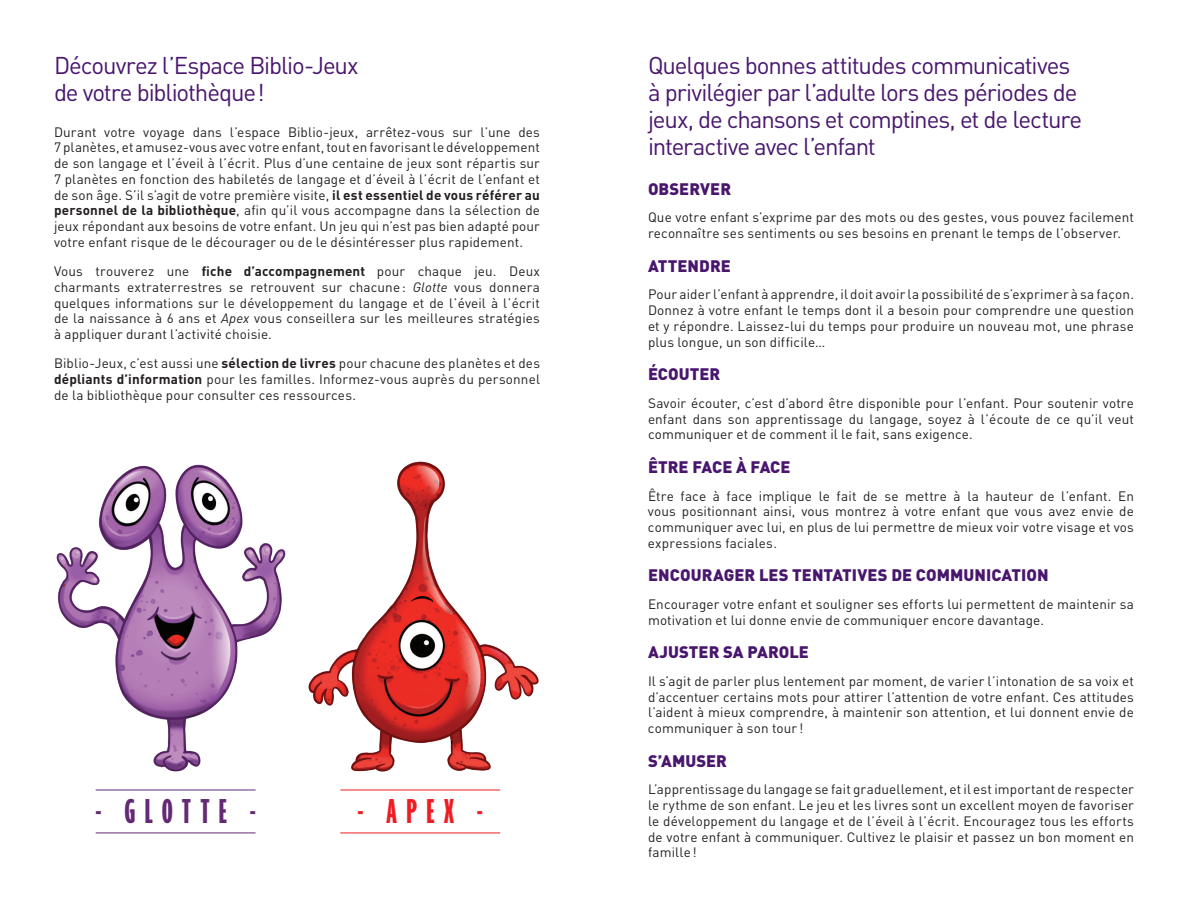
<style>
.page{position:relative;width:1188px;height:918px;background:#fff}
.page>*{position:absolute;margin:0;border:0;box-sizing:border-box;transform-origin:0 0}
.t1{font:700 ultra-condensed 37.65px "Agenda";letter-spacing:.25em;color:#642974}
.t2{font:700 ultra-condensed 37.65px "Agenda";color:#ee1d23}
.t3{font:24px/27px "DIN";letter-spacing:-.045em;color:#48166d}
.t4{font:900 16.5px "DIN";letter-spacing:.005em;color:#48166d}
.t5{font:13.5px/15.8px "DIN";letter-spacing:.01em;color:#231f20;text-align:justify}
.s1{font-weight:700}
.s2{font-style:italic}
</style>
<div class="page">
<img style="left:56px;top:464px;width:230px;height:308px">
<img style="left:308px;top:461px;width:231px;height:311px">
<hr style="left:96px;top:790px;width:160px;height:1px;background:#642974">
<hr style="left:96px;top:833px;width:160px;height:1px;background:#642974">
<hr style="left:340px;top:790px;width:160px;height:1px;background:#ee1d23">
<hr style="left:340px;top:833px;width:160px;height:1px;background:#ee1d23">
<h2 class="t3" style="left:54px;top:51px;width:306px">Découvrez l’Espace Biblio-Jeux de votre bibliothèque!</h2>
<p class="t5" style="left:54px;top:124px;width:488px">Durant votre voyage dans l’espace Biblio-jeux, arrêtez-vous sur l’une des 7 planètes, et amusez-vous avec votre enfant, tout en favorisant le développement de son langage et l’éveil à l’écrit. Plus d’une centaine de jeux sont répartis sur 7 planètes en fonction des habiletés de langage et d’éveil à l’écrit de l’enfant et de son âge. S’il s’agit de votre première visite, <span class="s1">il est essentiel de vous référer au personnel de la bibliothèque</span>, afin qu’il vous accompagne dans la sélection de jeux répondant aux besoins de votre enfant. Un jeu qui n’est pas bien adapté pour votre enfant risque de le décourager ou de le désintéresser plus rapidement.</p>
<p class="t5" style="left:54px;top:263px;width:488px">Vous trouverez une <span class="s1">fiche d’accompagnement</span> pour chaque jeu. Deux charmants extraterrestres se retrouvent sur chacune: <span class="s2">Glotte</span> vous donnera quelques informations sur le développement du langage et de l’éveil à l’écrit de la naissance à 6 ans et <span class="s2">Apex</span> vous conseillera sur les meilleures stratégies à appliquer durant l’activité choisie.</p>
<p class="t5" style="left:54px;top:355px;width:488px">Biblio-Jeux, c’est aussi une <span class="s1">sélection de livres</span> pour chacune des planètes et des <span class="s1">dépliants d’information</span> pour les familles. Informez-vous auprès du personnel de la bibliothèque pour consulter ces ressources.</p>
<h1 class="t1" style="left:95px;top:791px;width:162px">- GLOTTE -</h1>
<h1 class="t2" style="left:357px;top:791px;width:127px">- APEX -</h1>
<h2 class="t3" style="left:648px;top:51px;width:436px">Quelques bonnes attitudes communicatives à privilégier par l’adulte lors des périodes de jeux, de chansons et comptines, et de lecture interactive avec l’enfant</h2>
<p class="t4" style="left:648px;top:178px;width:85px">OBSERVER</p>
<p class="t5" style="left:648px;top:209px;width:488px">Que votre enfant s’exprime par des mots ou des gestes, vous pouvez facilement reconnaître ses sentiments ou ses besoins en prenant le temps de l’observer.</p>
<p class="t4" style="left:648px;top:255px;width:84px">ATTENDRE</p>
<p class="t5" style="left:648px;top:286px;width:488px">Pour aider l’enfant à apprendre, il doit avoir la possibilité de s’exprimer à sa façon.<br>Donnez à votre enfant le temps dont il a besoin pour comprendre une question et y répondre. Laissez-lui du temps pour produire un nouveau mot, une phrase plus longue, un son difficile…</p>
<p class="t4" style="left:648px;top:363px;width:74px">ÉCOUTER</p>
<p class="t5" style="left:648px;top:395px;width:488px">Savoir écouter, c’est d’abord être disponible pour l’enfant. Pour soutenir votre enfant dans son apprentissage du langage, soyez à l’écoute de ce qu’il veut communiquer et de comment il le fait, sans exigence.</p>
<p class="t4" style="left:648px;top:456px;width:144px">ÊTRE FACE À FACE</p>
<p class="t5" style="left:648px;top:488px;width:488px">Être face à face implique le fait de se mettre à la hauteur de l’enfant. En vous positionnant ainsi, vous montrez à votre enfant que vous avez envie de communiquer avec lui, en plus de lui permettre de mieux voir votre visage et vos expressions faciales.</p>
<p class="t4" style="left:648px;top:564px;width:402px">ENCOURAGER LES TENTATIVES DE COMMUNICATION</p>
<p class="t5" style="left:648px;top:596px;width:488px">Encourager votre enfant et souligner ses efforts lui permettent de maintenir sa motivation et lui donne envie de communiquer encore davantage.</p>
<p class="t4" style="left:648px;top:641px;width:162px">AJUSTER SA PAROLE</p>
<p class="t5" style="left:648px;top:673px;width:488px">Il s’agit de parler plus lentement par moment, de varier l’intonation de sa voix et d’accentuer certains mots pour attirer l’attention de votre enfant. Ces attitudes l’aident à mieux comprendre, à maintenir son attention, et lui donnent envie de communiquer à son tour !</p>
<p class="t4" style="left:648px;top:750px;width:81px">S’AMUSER</p>
<p class="t5" style="left:648px;top:781px;width:488px">L’apprentissage du langage se fait graduellement, et il est important de respecter le rythme de son enfant. Le jeu et les livres sont un excellent moyen de favoriser le développement du langage et de l’éveil à l’écrit. Encouragez tous les efforts de votre enfant à communiquer. Cultivez le plaisir et passez un bon moment en famille!</p>
</div>
